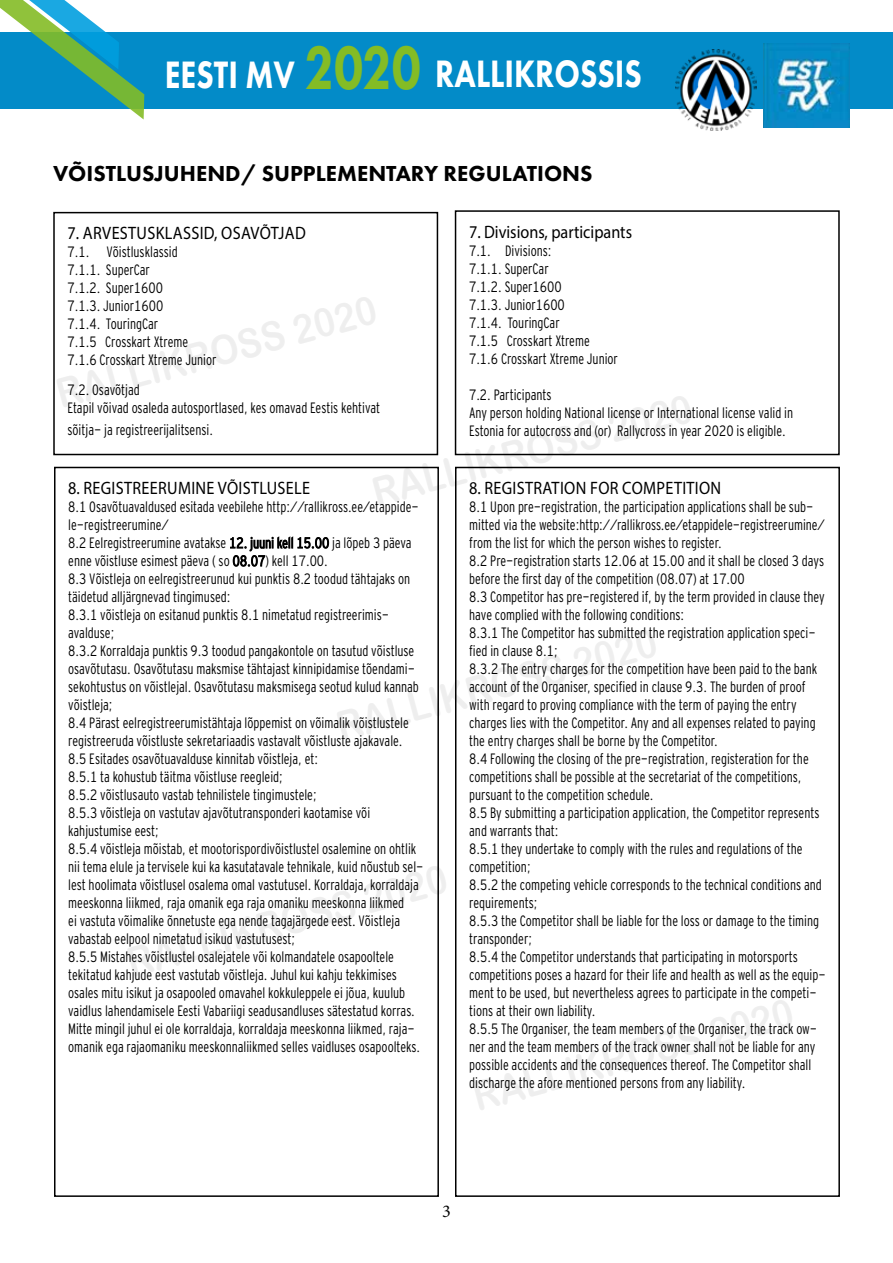
<style>
.page{position:relative;width:893px;height:1263px;background:#fff}
.page>*{position:absolute;margin:0;border:0;box-sizing:border-box;transform-origin:0 0}
.t1{font:40.35px "Arial Rounded MT Bold";color:#000;scale:.89 1}
.t2{font:800 39.6px "Futura PT";color:#fff;scale:.8 1}
.t3{font:800 22.5px "Futura PT";color:#000}
.t4{font:18px "Myriad Pro";letter-spacing:.02em;color:#000;scale:.9 1}
.t5{font:18px "Myriad Pro";color:#000;scale:.9 1}
.t6{font:18px "Minion Pro";color:#000}
.t7{font:15px/18px "Interstate Cond Mono Lgt";color:#000;scale:.9 1}
.s1{font-size:63.45px;color:#84bc25}
</style>
<div class="page">
<div style="left:0;top:32px;width:893px;height:77px;background:#038bc8"></div>
<svg style="left:0;top:0;width:144px;height:119px"></svg>
<img style="left:763px;top:44px;width:87px;height:84px">
<img style="left:676px;top:50px;width:80px;height:80px">
<div style="left:53px;top:212px;width:385px;height:243px;border:2px solid #000"></div>
<svg style="left:230px;top:536px;width:99px;height:31px"></svg>
<div style="left:54px;top:467px;width:385px;height:730px;border:2px solid #000"></div>
<div style="left:455px;top:467px;width:385px;height:730px;border:2px solid #000"></div>
<div style="left:455px;top:210px;width:385px;height:245px;border:2px solid #000"></div>
<h2 class="t2" style="left:165px;top:49px;width:598px">EESTI MV <span class="s1">2020</span> RALLIKROSSIS</h2>
<h3 class="t3" style="left:53px;top:160px;width:541px">VÕISTLUSJUHEND/ SUPPLEMENTARY REGULATIONS</h3>
<p class="t4" style="left:68px;top:222px;width:266px">7. ARVESTUSKLASSID, OSAVÕTJAD</p>
<p class="t7" style="left:68px;top:243px;width:167px">7.1. Võistlusklassid<br>7.1.1. SuperCar<br>7.1.2. Super1600<br>7.1.3. Junior1600<br>7.1.4. TouringCar<br>7.1.5 Crosskart Xtreme<br>7.1.6 Crosskart Xtreme Junior</p>
<p class="t7" style="left:68px;top:381px;width:349px">7.2. Osavõtjad<br>Etapil võivad osaleda autosportlased, kes omavad Eestis kehtivat</p>
<p class="t7" style="left:68px;top:420px;width:163px">sõitja- ja registreerijalitsensi.</p>
<p class="t5" style="left:469px;top:221px;width:183px">7. Divisions, participants</p>
<p class="t7" style="left:469px;top:241px;width:167px">7.1. Divisions:<br>7.1.1. SuperCar<br>7.1.2. Super1600<br>7.1.3. Junior1600<br>7.1.4. TouringCar<br>7.1.5 Crosskart Xtreme<br>7.1.6 Crosskart Xtreme Junior</p>
<p class="t7" style="left:469px;top:385px;width:362px">7.2. Participants<br>Any person holding National license or International license valid in<br>Estonia for autocross and (or) Rallycross in year 2020 is eligible.</p>
<h1 class="t1" style="left:51px;top:371px;width:372px;rotate:-15deg">RALLIKROSS 2020</h1>
<h1 class="t1" style="left:367px;top:470px;width:372px;rotate:-15deg">RALLIKROSS 2020</h1>
<p class="t4" style="left:68px;top:477px;width:270px">8. REGISTREERUMINE VÕISTLUSELE</p>
<p class="t7" style="left:68px;top:498px;width:396px">8.1 Osavõtuavaldused esitada veebilehe http://rallikross.ee/etappide&shy;le-registreerumine/<br>8.2 Eelregistreerumine avatakse 12. juuni kell 15.00 ja lõpeb 3 päeva enne võistluse esimest päeva ( so 08.07) kell 17.00.<br>8.3 Võistleja on eelregistreerunud kui punktis 8.2 toodud tähtajaks on täidetud alljärgnevad tingimused:<br>8.3.1 võistleja on esitanud punktis 8.1 nimetatud registreerimis&shy;avalduse;<br>8.3.2 Korraldaja punktis 9.3 toodud pangakontole on tasutud võistluse osavõtutasu. Osavõtutasu maksmise tähtajast kinnipidamise tõendami&shy;sekohtustus on võistlejal. Osavõtutasu maksmisega seotud kulud kannab võistleja;<br>8.4 Pärast eelregistreerumistähtaja lõppemist on võimalik võistlustele registreeruda võistluste sekretariaadis vastavalt võistluste ajakavale.<br>8.5 Esitades osavõtuavalduse kinnitab võistleja, et:<br>8.5.1 ta kohustub täitma võistluse reegleid;<br>8.5.2 võistlusauto vastab tehnilistele tingimustele;<br>8.5.3 võistleja on vastutav ajavõtutransponderi kaotamise või kahjustumise eest;<br>8.5.4 võistleja mõistab, et mootorispordivõistlustel osalemine on ohtlik nii tema elule ja tervisele kui ka kasutatavale tehnikale, kuid nõustub sel&shy;lest hoolimata võistlusel osalema omal vastutusel. Korraldaja, korraldaja meeskonna liikmed, raja omanik ega raja omaniku meeskonna liikmed<br>ei vastuta võimalike õnnetuste ega nende tagajärgede eest. Võistleja vabastab eelpool nimetatud isikud vastutusest;<br>8.5.5 Mistahes võistlustel osalejatele või kolmandatele osapooltele tekitatud kahjude eest vastutab võistleja. Juhul kui kahju tekkimises osales mitu isikut ja osapooled omavahel kokkuleppele ei jõua, kuulub vaidlus lahendamisele Eesti Vabariigi seadusandluses sätestatud korras.<br>Mitte mingil juhul ei ole korraldaja, korraldaja meeskonna liikmed, raja&shy;omanik ega rajaomaniku meeskonnaliikmed selles vaidluses osapoolteks.</p>
<p class="t4" style="left:469px;top:477px;width:282px">8. REGISTRATION FOR COMPETITION</p>
<p class="t7" style="left:469px;top:498px;width:398px">8.1 Upon pre-registration, the participation applications shall be sub&shy;mitted via the website:http://rallikross.ee/etappidele-registreerumine/ from the list for which the person wishes to register.<br>8.2 Pre-registration starts 12.06 at 15.00 and it shall be closed 3 days before the first day of the competition (08.07) at 17.00<br>8.3 Competitor has pre-registered if, by the term provided in clause they have complied with the following conditions:<br>8.3.1 The Competitor has submitted the registration application speci&shy;fied in clause 8.1;<br>8.3.2 The entry charges for the competition have been paid to the bank account of the Organiser, specified in clause 9.3. The burden of proof with regard to proving compliance with the term of paying the entry charges lies with the Competitor. Any and all expenses related to paying the entry charges shall be borne by the Competitor.<br>8.4 Following the closing of the pre-registration, registeration for the competitions shall be possible at the secretariat of the competitions, pursuant to the competition schedule.<br>8.5 By submitting a participation application, the Competitor represents and warrants that:<br>8.5.1 they undertake to comply with the rules and regulations of the competition;<br>8.5.2 the competing vehicle corresponds to the technical conditions and requirements;<br>8.5.3 the Competitor shall be liable for the loss or damage to the timing transponder;<br>8.5.4 the Competitor understands that participating in motorsports competitions poses a hazard for their life and health as well as the equip&shy;ment to be used, but nevertheless agrees to participate in the competi&shy;tions at their own liability.<br>8.5.5 The Organiser, the team members of the Organiser, the track ow&shy;ner and the team members of the track owner shall not be liable for any possible accidents and the consequences thereof. The Competitor shall discharge the afore mentioned persons from any liability.</p>
<h1 class="t1" style="left:331px;top:704px;width:372px;rotate:-15deg">RALLIKROSS 2020</h1>
<h1 class="t1" style="left:122px;top:940px;width:372px;rotate:-15deg">RALLIKROSS 2020</h1>
<h1 class="t1" style="left:468px;top:1074px;width:372px;rotate:-15deg">RALLIKROSS 2020</h1>
<p class="t6" style="left:442px;top:1200px;width:10px">3</p>
</div>
